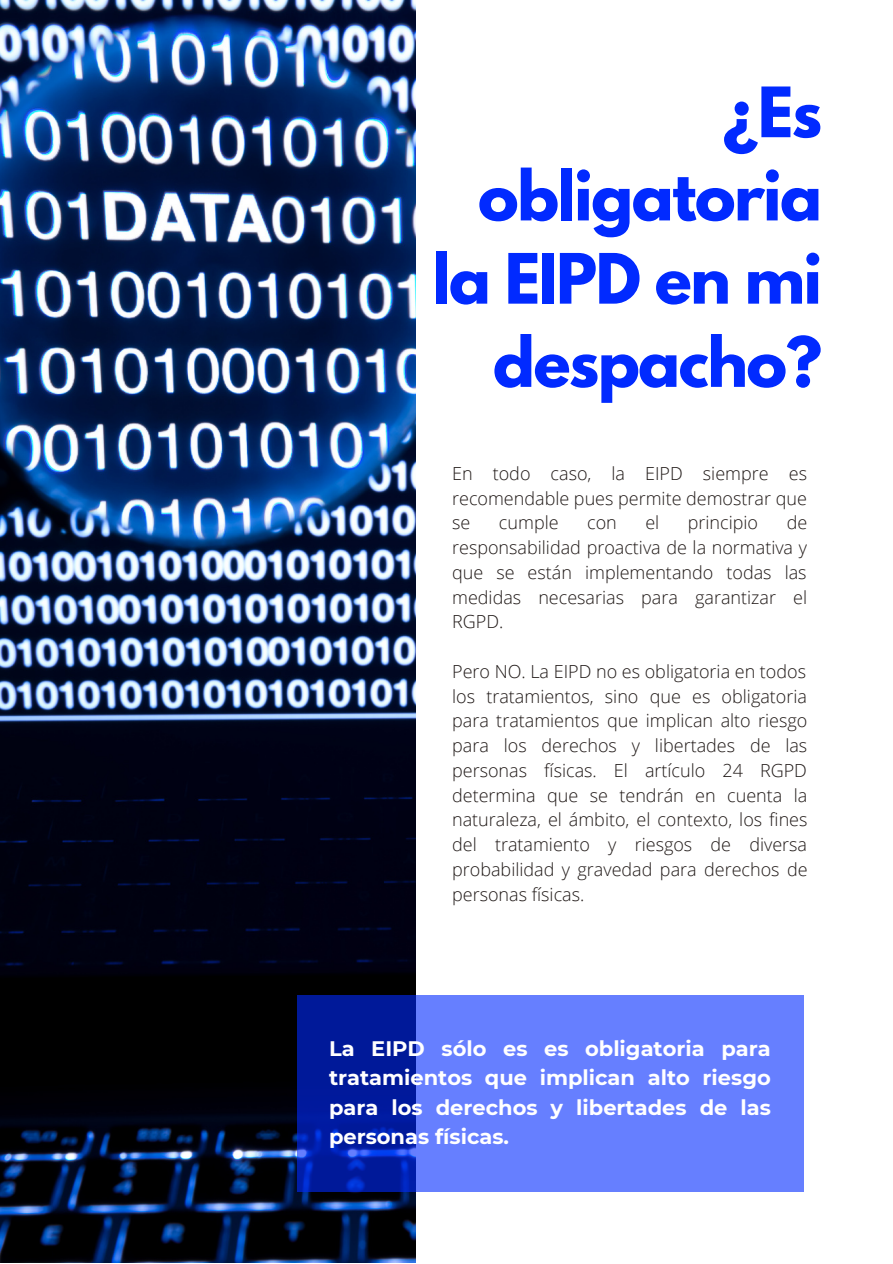
<style>
.page{position:relative;width:893px;height:1264px;background:#fff}
.page>*{position:absolute;margin:0;border:0;box-sizing:border-box;transform-origin:0 0}
.t1{font:700 61.5px/83.2px "League Spartan";letter-spacing:-.025em;color:#012aff;text-align:right}
.t2{font:700 21px/29.2px "Montserrat";color:#fff;text-align:justify}
.t3{font:300 18px/24.8px "Open Sans";color:#201917;text-align:justify}
</style>
<div class="page">
<img style="left:0;top:0;width:416px;height:1262px">
<svg style="left:297px;top:995px;width:506px;height:196px;background:#4e67e8"></svg>
<p class="t1" style="left:432px;top:79px;width:391px">¿Es obligatoria la EIPD en mi despacho?</p>
<p class="t3" style="left:452px;top:460px;width:356px">En todo caso, la EIPD siempre es recomendable pues permite demostrar que se</p>
<p class="t3" style="left:452px;top:510px;width:356px;text-indent:334px">de responsabilidad proactiva de la normativa y que se están implementando todas las medidas necesarias para garantizar el RGPD.</p>
<p class="t3" style="left:452px;top:658px;width:357px">Pero NO. La EIPD no es obligatoria en todos los tratamientos, sino que es obligatoria para tratamientos que implican alto riesgo para los derechos y libertades de las personas físicas. El artículo 24 RGPD determina que se tendrán en cuenta la naturaleza, el ámbito, el contexto, los fines del tratamiento y riesgos de diversa probabilidad y gravedad para derechos de personas físicas.</p>
<p class="t3" style="left:499px;top:510px;width:61px">cumple</p>
<p class="t3" style="left:587px;top:510px;width:31px">con</p>
<p class="t3" style="left:645px;top:510px;width:15px">el</p>
<p class="t3" style="left:687px;top:510px;width:72px">principio</p>
<p class="t2" style="left:329px;top:1034px;width:443px">La EIPD sólo es es obligatoria para tratamientos que implican alto riesgo para los derechos y libertades de las personas físicas.</p>
</div>
